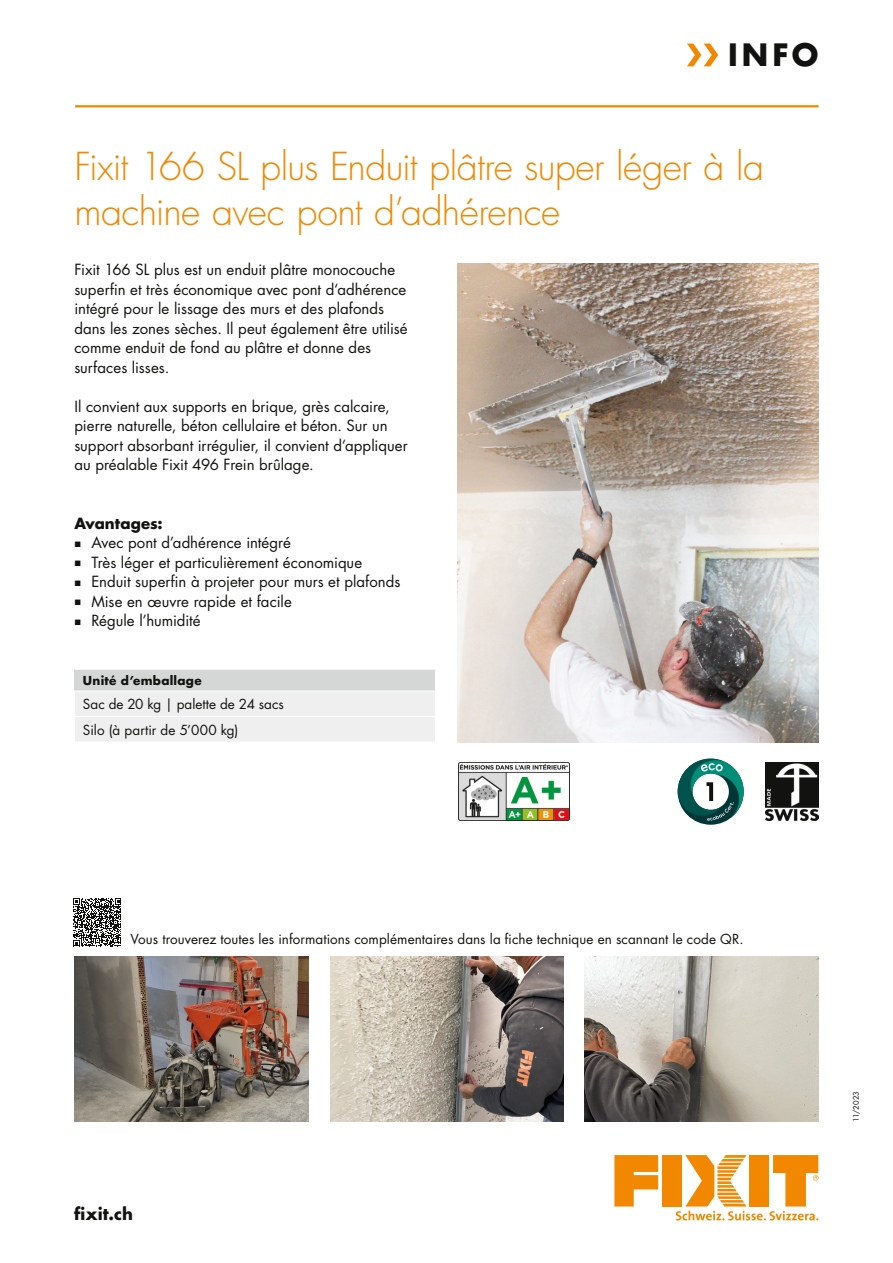
<style>
.page{position:relative;width:893px;height:1263px;background:#fff}
.page>*{position:absolute;margin:0;border:0;box-sizing:border-box;transform-origin:0 0}
.t1{font:300 37.5px/45px "Futura LT Pro";letter-spacing:-.015em;color:#f18800}
.t2{font:700 30px "Futura LT Pro";color:#121310}
.t3{font:700 16.5px "Futura LT Pro";color:#121310}
.t4{font:15px/19.5px "Futura LT Pro";color:#121310}
.t5{font:700 15px "Futura LT Pro";color:#121310}
.t6{font:13.5px/25.5px "Futura LT Pro";letter-spacing:.005em;color:#121310}
.t7{font:700 12px "Futura LT Pro";letter-spacing:.02em;color:#121310}
.t8{font:7.5px "Futura LT Pro";color:#121310}
</style>
<div class="page">
<hr style="left:75px;top:105px;width:744px;height:2px;background:#f18800">
<svg style="left:614px;top:1155px;width:44px;height:51px"></svg>
<div style="left:662px;top:1155px;width:20px;height:51px;background:#f18800"></div>
<svg style="left:676px;top:1155px;width:143px;height:65px"></svg>
<svg style="left:687px;top:44px;width:31px;height:22px"></svg>
<img style="left:457px;top:264px;width:361px;height:479px">
<img style="left:585px;top:957px;width:234px;height:165px">
<img style="left:330px;top:957px;width:233px;height:165px">
<img style="left:765px;top:763px;width:53px;height:58px">
<svg style="left:678px;top:759px;width:66px;height:66px"></svg>
<img style="left:458px;top:763px;width:111px;height:58px">
<img style="left:74px;top:957px;width:234px;height:165px">
<svg style="left:74px;top:669px;width:361px;height:72px"></svg>
<svg style="left:73px;top:898px;width:48px;height:48px"></svg>
<h2 class="t2" style="left:728px;top:32px;width:92px">INFO</h2>
<h1 class="t1" style="left:74px;top:144px;width:691px">Fixit 166 SL plus Enduit plâtre super léger à la machine avec pont d’adhérence</h1>
<p class="t4" style="left:74px;top:260px;width:335px">Fixit 166 SL plus est un enduit plâtre monocouche superfin et très économique avec pont d‘adhérence intégré pour le lissage des murs et des plafonds dans les zones sèches. Il peut également être utilisé comme enduit de fond au plâtre et donne des surfaces lisses.</p>
<p class="t4" style="left:74px;top:396px;width:335px">Il convient aux supports en brique, grès calcaire, pierre naturelle, béton cellulaire et béton. Sur un support absorbant irrégulier, il convient d‘appliquer au préalable Fixit 496 Frein brûlage.</p>
<p class="t5" style="left:74px;top:512px;width:90px">Avantages:</p>
<p class="t4" style="left:91px;top:533px;width:310px">Avec pont d’adhérence intégré<br>Très léger et particulièrement économique Enduit superfin à projeter pour murs et plafonds Mise en œuvre rapide et facile<br>Régule l’humidité</p>
<p class="t7" style="left:83px;top:671px;width:120px">Unité d’emballage</p>
<p class="t6" style="left:83px;top:691px;width:202px">Sac de 20 kg | palette de 24 sacs<br>Silo (à partir de 5’000 kg)</p>
<p class="t6" style="left:130px;top:926px;width:615px">Vous trouverez toutes les informations complémentaires dans la fiche technique en scannant le code QR.</p>
<p class="t3" style="left:74px;top:1201px;width:60px">fixit.ch</p>
<p class="t8" style="left:851px;top:1122px;width:32px;rotate:-90deg">11/2023</p>
</div>
